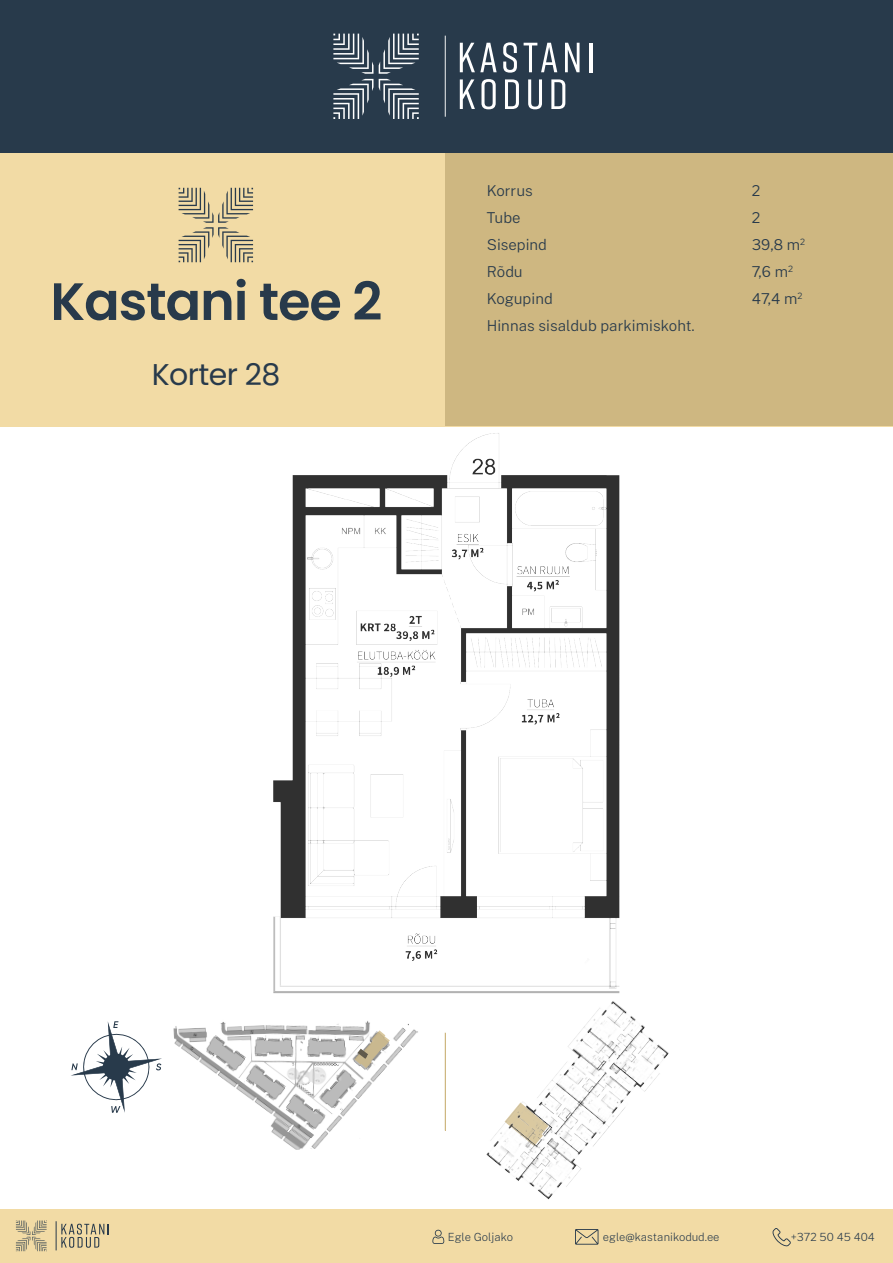
<style>
.page{position:relative;width:893px;height:1263px;background:#fff}
.page>*{position:absolute;margin:0;border:0;box-sizing:border-box;transform-origin:0 0}
.t1{font:600 52.5px "Poppins";letter-spacing:-.02em;color:#283a4b}
.t2{font:30px "Poppins";letter-spacing:-.02em;color:#283a4b}
.t3{font:300 15px/27px "Public Sans";color:#283a4b}
.t4{font:200 11.25px "Public Sans";color:#283a4b}
</style>
<div class="page">
<div style="left:0;top:0;width:893px;height:426px;background:#f2dba5"></div>
<div style="left:0;top:1210px;width:893px;height:53px;background:#f2dba5"></div>
<div style="left:445px;top:0;width:448px;height:426px;background:#ceb781"></div>
<svg style="left:71px;top:1021px;width:91px;height:92px"></svg>
<img style="left:173px;top:1021px;width:245px;height:129px">
<svg style="left:179px;top:188px;width:74px;height:74px"></svg>
<svg style="left:575px;top:1229px;width:23px;height:16px"></svg>
<svg style="left:432px;top:1230px;width:12px;height:14px"></svg>
<svg style="left:772px;top:1228px;width:19px;height:18px"></svg>
<svg style="left:16px;top:1220px;width:31px;height:31px"></svg>
<svg style="left:61px;top:1224px;width:48px;height:24px"></svg>
<div style="left:0;top:0;width:893px;height:153px;background:#283a4b"></div>
<svg style="left:333px;top:34px;width:86px;height:85px"></svg>
<svg style="left:460px;top:43px;width:37px;height:29px"></svg>
<svg style="left:503px;top:42px;width:14px;height:31px"></svg>
<svg style="left:524px;top:43px;width:33px;height:29px"></svg>
<svg style="left:565px;top:43px;width:15px;height:29px"></svg>
<hr style="left:589px;top:43px;width:3px;height:29px;background:#fff">
<svg style="left:460px;top:79px;width:15px;height:30px"></svg>
<svg style="left:481px;top:79px;width:15px;height:30px"></svg>
<svg style="left:505px;top:79px;width:14px;height:30px"></svg>
<svg style="left:528px;top:79px;width:14px;height:30px"></svg>
<svg style="left:551px;top:79px;width:14px;height:30px"></svg>
<hr style="left:445px;top:36px;width:1px;height:81px;background:#f1f2f2">
<svg style="left:354px;top:1030px;width:36px;height:38px"></svg>
<img style="left:273px;top:433px;width:347px;height:560px">
<img style="left:445px;top:958px;width:247px;height:252px">
<h1 class="t1" style="left:50px;top:271px;width:333px">Kastani tee 2</h1>
<h2 class="t2" style="left:152px;top:357px;width:130px">Korter 28</h2>
<p class="t3" style="left:487px;top:177px;width:210px">Korrus<br>Tube<br>Sisepind<br>Rõdu<br>Kogupind<br>Hinnas sisaldub parkimiskoht.</p>
<p class="t3" style="left:752px;top:177px;width:55px">2<br>2<br>39,8 m<sup>2<br></sup>7,6 m<sup>2<br></sup>47,4 m<sup>2</sup></p>
<p class="t4" style="left:448px;top:1230px;width:67px">Egle Goljako</p>
<p class="t4" style="left:603px;top:1230px;width:118px">egle@kastanikodud.ee</p>
<p class="t4" style="left:791px;top:1230px;width:85px">+372 50 45 404</p>
</div>
